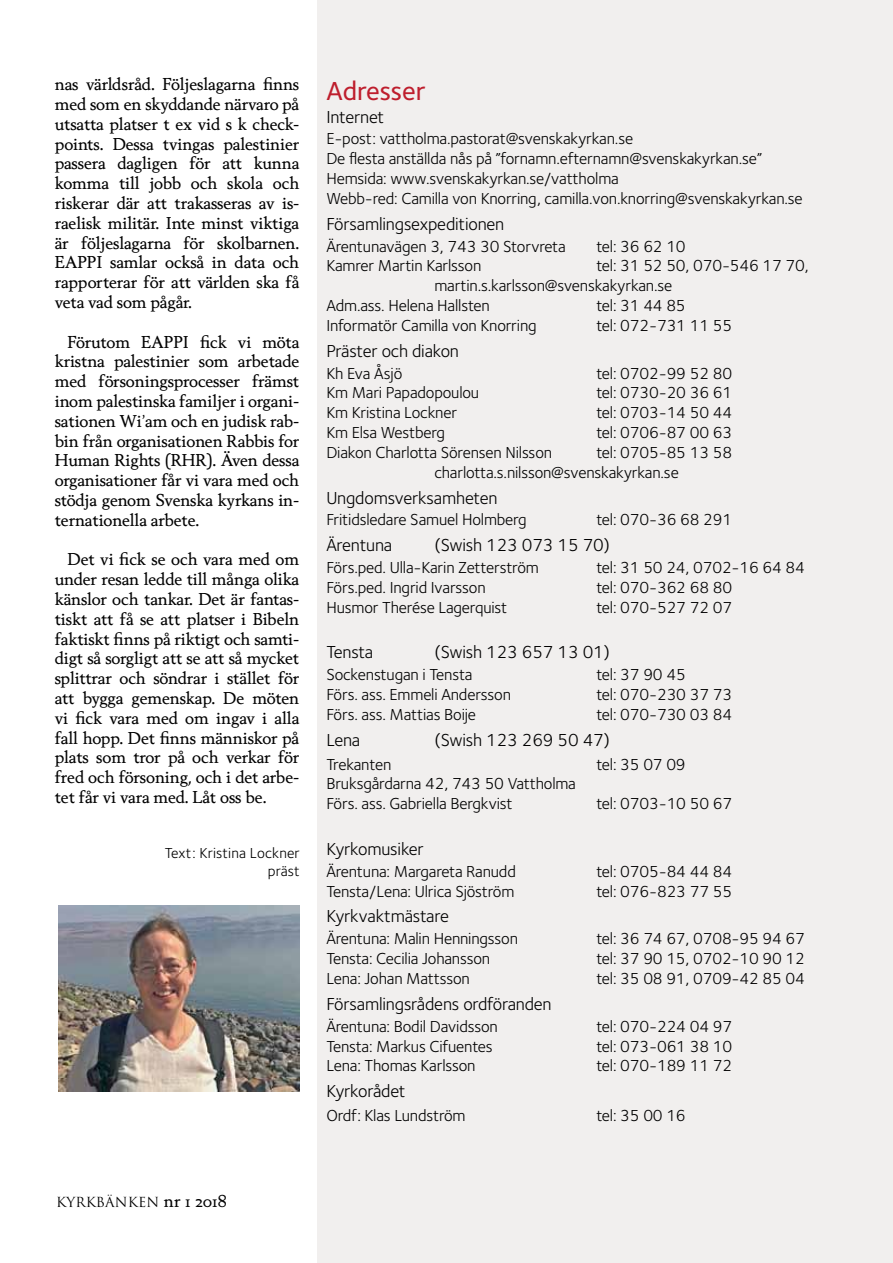
<style>
.page{position:relative;width:893px;height:1263px;background:#fff}
.page>*{position:absolute;margin:0;border:0;box-sizing:border-box;transform-origin:0 0}
.t1{font:500 27px "Foundry Sterling";color:#be1e2d}
.t2{font:18px "Foundry Sterling";letter-spacing:-.01em;color:#000}
.t3{font:16.5px/19.8px "Foundry Sterling";letter-spacing:-.01em;color:#000}
.t4{font:16.5px/19.8px "Berling Nova Text";letter-spacing:-.01em;color:#000;text-align:justify}
.t5{font:15px/18px "Foundry Sterling";letter-spacing:.01em;color:#000;text-align:right}
.t6{font:13.5px "Trajan Pro";letter-spacing:.01em;color:#000}
.s1{font-family:"Berling Nova Text Regular Os F";font-size:16.5px}
</style>
<div class="page">
<div style="left:318px;top:0;width:575px;height:1263px;background:#f1efee"></div>
<img style="left:58px;top:906px;width:242px;height:186px">
<p class="t4" style="left:55px;top:74px;width:246px">nas världsråd. Följeslagarna finns med som en skyddande närvaro på utsatta platser t ex vid s k check&shy;points. Dessa tvingas palestinier passera dagligen för att kunna komma till jobb och skola och riskerar där att trakasseras av is&shy;raelisk militär. Inte minst viktiga är följeslagarna för skolbarnen.<br>EAPPI samlar också in data och rapporterar för att världen ska få veta vad som pågår.</p>
<p class="t4" style="left:55px;top:331px;width:246px;text-indent:13px">Förutom EAPPI fick vi möta kristna palestinier som arbetade med försoningsprocesser främst inom palestinska familjer i organi&shy;sationen Wi’am och en judisk rab&shy;bin från organisationen Rabbis for Human Rights (RHR). Även dessa organisationer får vi vara med och stödja genom Svenska kyrkans in&shy;ternationella arbete.</p>
<p class="t4" style="left:55px;top:549px;width:246px;text-indent:13px">Det vi fick se och vara med om under resan ledde till många olika känslor och tankar. Det är fantas&shy;tiskt att få se att platser i Bibeln faktiskt finns på riktigt och samti&shy;digt så sorgligt att se att så mycket splittrar och söndrar i stället för att bygga gemenskap. De möten vi fick vara med om ingav i alla fall hopp. Det finns människor på plats som tror på och verkar för fred och försoning, och i det arbe&shy;tet får vi vara med. Låt oss be.</p>
<p class="t5" style="left:165px;top:843px;width:137px">Text: Kristina Lockner präst</p>
<h1 class="t1" style="left:326px;top:72px;width:101px">Adresser</h1>
<p class="t2" style="left:326px;top:104px;width:59px">Internet</p>
<p class="t3" style="left:326px;top:129px;width:478px">E-post: vattholma.pastorat@svenskakyrkan.se<br>De flesta anställda nås på ”fornamn.efternamn@svenskakyrkan.se” Hemsida: www.svenskakyrkan.se/vattholma<br>Webb-red: Camilla von Knorring, camilla.von.knorring@svenskakyrkan.se</p>
<p class="t2" style="left:326px;top:211px;width:180px">Församlingsexpeditionen</p>
<p class="t3" style="left:326px;top:236px;width:241px">Ärentunavägen 3, 743 30 Storvreta</p>
<p class="t3" style="left:596px;top:236px;width:91px">tel: 36 62 10</p>
<p class="t3" style="left:326px;top:256px;width:157px">Kamrer Martin Karlsson</p>
<p class="t3" style="left:596px;top:256px;width:214px">tel: 31 52 50, 070-546 17 70,</p>
<p class="t3" style="left:434px;top:275px;width:239px">martin.s.karlsson@svenskakyrkan.se</p>
<p class="t3" style="left:326px;top:295px;width:165px">Adm.ass. Helena Hallsten</p>
<p class="t3" style="left:596px;top:295px;width:91px">tel: 31 44 85</p>
<p class="t3" style="left:326px;top:315px;width:212px">Informatör Camilla von Knorring</p>
<p class="t3" style="left:596px;top:315px;width:137px">tel: 072-731 11 55</p>
<p class="t2" style="left:326px;top:338px;width:134px">Präster och diakon</p>
<p class="t3" style="left:326px;top:363px;width:78px">Kh Eva Åsjö</p>
<p class="t3" style="left:596px;top:363px;width:137px">tel: 0702-99 52 80</p>
<p class="t3" style="left:326px;top:383px;width:154px">Km Mari Papadopoulou</p>
<p class="t3" style="left:596px;top:383px;width:137px">tel: 0730-20 36 61</p>
<p class="t3" style="left:326px;top:402px;width:132px">Km Kristina Lockner</p>
<p class="t3" style="left:596px;top:402px;width:137px">tel: 0703-14 50 44</p>
<p class="t3" style="left:326px;top:422px;width:120px">Km Elsa Westberg</p>
<p class="t3" style="left:596px;top:422px;width:137px">tel: 0706-87 00 63</p>
<p class="t3" style="left:326px;top:442px;width:227px">Diakon Charlotta Sörensen Nilsson</p>
<p class="t3" style="left:434px;top:442px;width:299px;text-indent:162px">tel: 0705-85 13 58 charlotta.s.nilsson@svenskakyrkan.se</p>
<p class="t2" style="left:326px;top:485px;width:173px">Ungdomsverksamheten</p>
<p class="t3" style="left:326px;top:509px;width:202px">Fritidsledare Samuel Holmberg</p>
<p class="t3" style="left:596px;top:509px;width:137px">tel: 070-36 68 291</p>
<p class="t2" style="left:326px;top:532px;width:67px">Ärentuna</p>
<p class="t2" style="left:434px;top:532px;width:177px">(Swish 123 073 15 70)</p>
<p class="t3" style="left:326px;top:557px;width:214px">Förs.ped. Ulla-Karin Zetterström</p>
<p class="t3" style="left:596px;top:557px;width:210px">tel: 31 50 24, 0702-16 64 84</p>
<p class="t3" style="left:326px;top:577px;width:161px">Förs.ped. Ingrid Ivarsson</p>
<p class="t3" style="left:596px;top:577px;width:137px">tel: 070-362 68 80</p>
<p class="t3" style="left:326px;top:597px;width:183px">Husmor Therése Lagerquist</p>
<p class="t3" style="left:596px;top:597px;width:137px">tel: 070-527 72 07</p>
<p class="t2" style="left:326px;top:639px;width:48px">Tensta</p>
<p class="t2" style="left:434px;top:639px;width:177px">(Swish 123 657 13 01)</p>
<p class="t3" style="left:326px;top:664px;width:148px">Sockenstugan i Tensta</p>
<p class="t3" style="left:596px;top:664px;width:91px">tel: 37 90 45</p>
<p class="t3" style="left:326px;top:684px;width:186px">Förs. ass. Emmeli Andersson</p>
<p class="t3" style="left:596px;top:684px;width:137px">tel: 070-230 37 73</p>
<p class="t3" style="left:326px;top:704px;width:151px">Förs. ass. Mattias Boije</p>
<p class="t3" style="left:596px;top:704px;width:137px">tel: 070-730 03 84</p>
<p class="t2" style="left:326px;top:727px;width:35px">Lena</p>
<p class="t2" style="left:434px;top:727px;width:177px">(Swish 123 269 50 47)</p>
<p class="t3" style="left:326px;top:754px;width:66px">Trekanten</p>
<p class="t3" style="left:596px;top:754px;width:91px">tel: 35 07 09</p>
<p class="t3" style="left:326px;top:773px;width:251px">Bruksgårdarna 42, 743 50 Vattholma<br>Förs. ass. Gabriella Bergkvist</p>
<p class="t3" style="left:596px;top:793px;width:137px">tel: 0703-10 50 67</p>
<p class="t2" style="left:326px;top:836px;width:99px">Kyrkomusiker</p>
<p class="t3" style="left:326px;top:861px;width:191px">Ärentuna: Margareta Ranudd</p>
<p class="t3" style="left:596px;top:861px;width:137px">tel: 0705-84 44 84</p>
<p class="t3" style="left:326px;top:881px;width:190px">Tensta/Lena: Ulrica Sjöström</p>
<p class="t3" style="left:596px;top:881px;width:137px">tel: 076-823 77 55</p>
<p class="t2" style="left:326px;top:904px;width:124px">Kyrkvaktmästare</p>
<p class="t3" style="left:326px;top:928px;width:193px">Ärentuna: Malin Henningsson</p>
<p class="t3" style="left:596px;top:928px;width:210px">tel: 36 74 67, 0708-95 94 67</p>
<p class="t3" style="left:326px;top:948px;width:165px">Tensta: Cecilia Johansson</p>
<p class="t3" style="left:596px;top:948px;width:210px">tel: 37 90 15, 0702-10 90 12</p>
<p class="t3" style="left:326px;top:968px;width:145px">Lena: Johan Mattsson</p>
<p class="t3" style="left:596px;top:968px;width:210px">tel: 35 08 91, 0709-42 85 04</p>
<p class="t2" style="left:326px;top:991px;width:227px">Församlingsrådens ordföranden</p>
<p class="t3" style="left:326px;top:1016px;width:173px">Ärentuna: Bodil Davidsson</p>
<p class="t3" style="left:596px;top:1016px;width:137px">tel: 070-224 04 97</p>
<p class="t3" style="left:326px;top:1036px;width:168px">Tensta: Markus Cifuentes</p>
<p class="t3" style="left:596px;top:1036px;width:137px">tel: 073-061 38 10</p>
<p class="t3" style="left:326px;top:1055px;width:151px">Lena: Thomas Karlsson</p>
<p class="t3" style="left:596px;top:1055px;width:137px">tel: 070-189 11 72</p>
<p class="t2" style="left:326px;top:1078px;width:81px">Kyrkorådet</p>
<p class="t3" style="left:326px;top:1105px;width:141px">Ordf: Klas Lundström</p>
<p class="t3" style="left:596px;top:1105px;width:91px">tel: 35 00 16</p>
<p class="t6" style="left:56px;top:1193px;width:172px">KYRKBÄNKEN <span class="s1">nr 1 2018</span></p>
</div>
